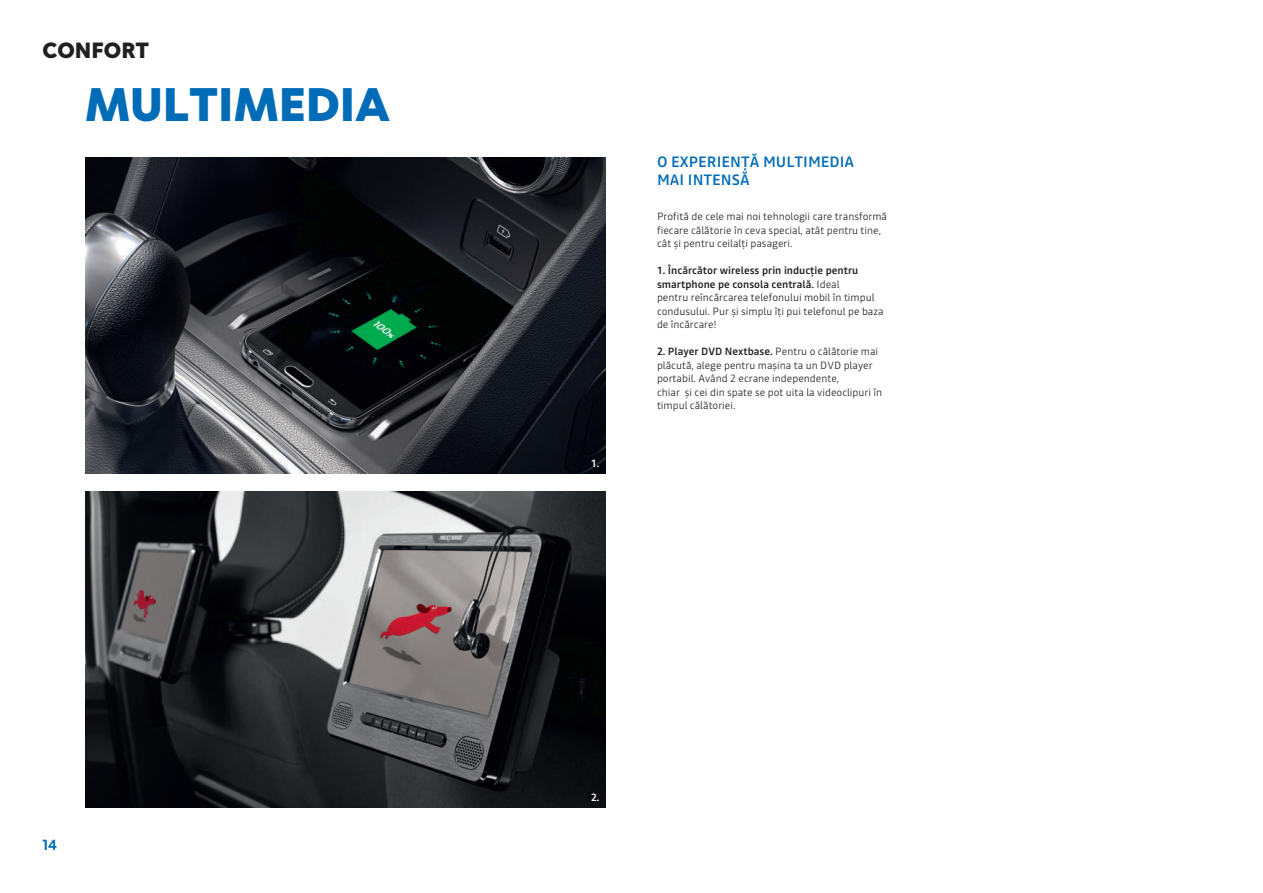
<style>
.page{position:relative;width:1263px;height:893px;background:#fff}
.page>*{position:absolute;margin:0;border:0;box-sizing:border-box;transform-origin:0 0}
.t1{font:900 48px "Dacia Spirit";color:#006cb7}
.t2{font:900 22.5px "Dacia Spirit";color:#231f20}
.t3{font:500 15px/18px "Read";color:#006cb7}
.t4{font:700 15px "Dacia Spirit";color:#006cb7}
.t5{font:300 10.5px/13.5px "Read";color:#231f20}
.t6{font:500 10.5px "Read";color:#fff}
.s1{font-weight:500}
</style>
<div class="page">
<img style="left:85px;top:492px;width:521px;height:316px">
<img style="left:85px;top:157px;width:521px;height:317px">
<h2 class="t2" style="left:43px;top:37px;width:108px">CONFORT</h2>
<h1 class="t1" style="left:85px;top:77px;width:307px">MULTIMEDIA</h1>
<h3 class="t4" style="left:43px;top:836px;width:16px">14</h3>
<p class="t6" style="left:591px;top:456px;width:10px">1.</p>
<h3 class="t3" style="left:657px;top:153px;width:199px">O EXPERIENȚĂ MULTIMEDIA<br>MAI INTENSĂ</h3>
<p class="t5" style="left:657px;top:210px;width:232px">Profită de cele mai noi tehnologii care transformă fiecare călătorie în ceva special, atât pentru tine, cât și pentru ceilalți pasageri.</p>
<p class="t5" style="left:657px;top:264px;width:228px"><span class="s1">1. Încărcător wireless prin inducție pentru smartphone pe consola centrală.</span> Ideal<br>pentru reîncărcarea telefonului mobil în timpul condusului. Pur și simplu îți pui telefonul pe baza de încărcare!</p>
<p class="t5" style="left:657px;top:345px;width:227px"><span class="s1">2. Player DVD Nextbase.</span> Pentru o călătorie mai plăcută, alege pentru mașina ta un DVD player portabil. Având 2 ecrane independente,<br>chiar și cei din spate se pot uita la videoclipuri în timpul călătoriei.</p>
<p class="t6" style="left:591px;top:790px;width:10px">2.</p>
</div>
